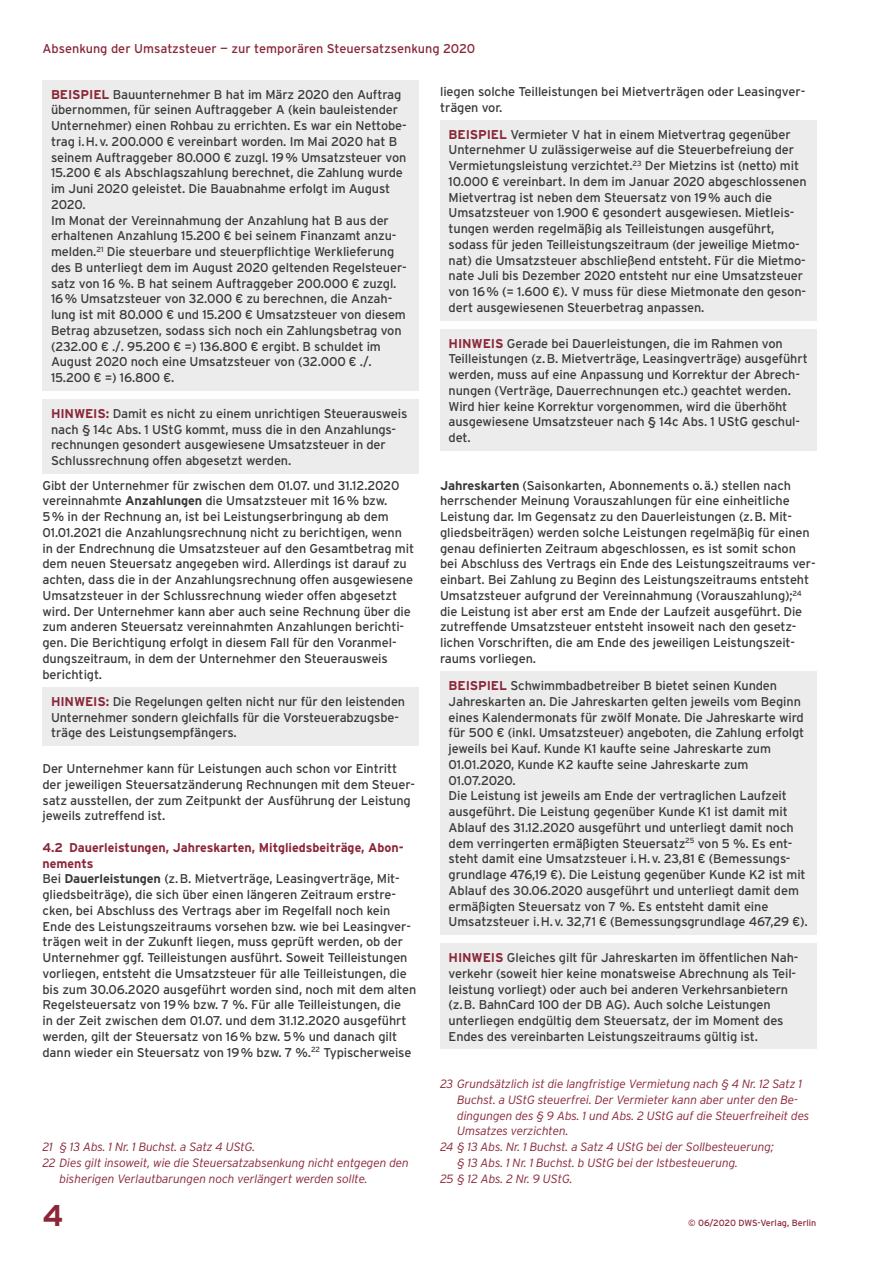
<style>
.page{position:relative;width:893px;height:1263px;background:#fff}
.page>*{position:absolute;margin:0;border:0;box-sizing:border-box;transform-origin:0 0}
.t1{font:700 30px "Interstate";color:#8a2637}
.t2{font:12.75px/15.8px "Interstate";letter-spacing:-.01em;color:#3a3a39}
.t3{font:12.75px "Interstate";color:#8a2637}
.t4{font:italic 300 12px "Interstate";letter-spacing:-.01em;color:#8a2637}
.t5{font:9px "Interstate";color:#8a2637}
.s1{font-weight:700;color:#8a2637}
.s2{font-weight:700}
</style>
<div class="page">
<div style="left:43px;top:80px;width:376px;height:311px;background:#ececec"></div>
<div style="left:43px;top:399px;width:376px;height:75px;background:#ececec"></div>
<div style="left:43px;top:687px;width:376px;height:59px;background:#ececec"></div>
<div style="left:440px;top:120px;width:376px;height:200px;background:#ececec"></div>
<div style="left:440px;top:329px;width:376px;height:122px;background:#ececec"></div>
<div style="left:440px;top:671px;width:376px;height:264px;background:#ececec"></div>
<div style="left:440px;top:943px;width:376px;height:106px;background:#ececec"></div>
<p class="t3" style="left:43px;top:40px;width:434px">Absenkung der Umsatzsteuer — zur temporären Steuersatzsenkung 2020</p>
<p class="t2" style="left:51px;top:86px;width:357px"><span class="s1">BEISPIEL</span> Bauunternehmer B hat im März 2020 den Auftrag übernommen, für seinen Auftraggeber A (kein bauleistender Unternehmer) einen Rohbau zu errichten. Es war ein Nettobe&shy;trag i.H.v. 200.000 € vereinbart worden. Im Mai 2020 hat B seinem Auftraggeber 80.000 € zuzgl. 19% Umsatzsteuer von 15.200 € als Abschlagszahlung berechnet, die Zahlung wurde im Juni 2020 geleistet. Die Bauabnahme erfolgt im August 2020.<br>Im Monat der Vereinnahmung der Anzahlung hat B aus der erhaltenen Anzahlung 15.200 € bei seinem Finanzamt anzu&shy;melden.<sup>21</sup> Die steuerbare und steuerpflichtige Werklieferung des B unterliegt dem im August 2020 geltenden Regelsteuer&shy;satz von 16 %. B hat seinem Auftraggeber 200.000 € zuzgl.<br>16% Umsatzsteuer von 32.000 € zu berechnen, die Anzah&shy;lung ist mit 80.000 € und 15.200 € Umsatzsteuer von diesem Betrag abzusetzen, sodass sich noch ein Zahlungsbetrag von (232.00 € ./. 95.200 € =) 136.800 € ergibt. B schuldet im August 2020 noch eine Umsatzsteuer von (32.000 € ./.<br>15.200 € =) 16.800 €.</p>
<p class="t2" style="left:51px;top:405px;width:358px"><span class="s1">HINWEIS:</span> Damit es nicht zu einem unrichtigen Steuerausweis nach § 14c Abs. 1 UStG kommt, muss die in den Anzahlungs&shy;rechnungen gesondert ausgewiesene Umsatzsteuer in der Schlussrechnung offen abgesetzt werden.</p>
<p class="t2" style="left:43px;top:477px;width:373px">Gibt der Unternehmer für zwischen dem 01.07. und 31.12.2020 vereinnahmte <span class="s2">Anzahlungen</span> die Umsatzsteuer mit 16% bzw.<br>5% in der Rechnung an, ist bei Leistungserbringung ab dem 01.01.2021 die Anzahlungsrechnung nicht zu berichtigen, wenn in der Endrechnung die Umsatzsteuer auf den Gesamtbetrag mit dem neuen Steuersatz angegeben wird. Allerdings ist darauf zu achten, dass die in der Anzahlungsrechnung offen ausgewiesene Umsatzsteuer in der Schlussrechnung wieder offen abgesetzt wird. Der Unternehmer kann aber auch seine Rechnung über die zum anderen Steuersatz vereinnahmten Anzahlungen berichti&shy;gen. Die Berichtigung erfolgt in diesem Fall für den Voranmel&shy;dungszeitraum, in dem der Unternehmer den Steuerausweis berichtigt.</p>
<p class="t2" style="left:51px;top:693px;width:356px"><span class="s1">HINWEIS:</span> Die Regelungen gelten nicht nur für den leistenden<br>Unternehmer sondern gleichfalls für die Vorsteuerabzugsbe&shy;träge des Leistungsempfängers.</p>
<p class="t2" style="left:43px;top:761px;width:374px">Der Unternehmer kann für Leistungen auch schon vor Eintritt der jeweiligen Steuersatzänderung Rechnungen mit dem Steuer&shy;satz ausstellen, der zum Zeitpunkt der Ausführung der Leistung jeweils zutreffend ist.</p>
<p class="t2" style="left:43px;top:839px;width:375px"><span class="s1">4.2 Dauerleistungen, Jahreskarten, Mitgliedsbeiträge, Abon&shy;nements<br></span>Bei <span class="s2">Dauerleistungen</span> (z.B. Mietverträge, Leasingverträge, Mit&shy;gliedsbeiträge), die sich über einen längeren Zeitraum erstre&shy;cken, bei Abschluss des Vertrags aber im Regelfall noch kein Ende des Leistungszeitraums vorsehen bzw. wie bei Leasingver&shy;trägen weit in der Zukunft liegen, muss geprüft werden, ob der Unternehmer ggf. Teilleistungen ausführt. Soweit Teilleistungen vorliegen, entsteht die Umsatzsteuer für alle Teilleistungen, die bis zum 30.06.2020 ausgeführt worden sind, noch mit dem alten Regelsteuersatz von 19% bzw. 7 %. Für alle Teilleistungen, die<br>in der Zeit zwischen dem 01.07. und dem 31.12.2020 ausgeführt werden, gilt der Steuersatz von 16% bzw. 5% und danach gilt dann wieder ein Steuersatz von 19% bzw. 7 %.<sup>22</sup> Typischerweise</p>
<p class="t2" style="left:440px;top:83px;width:367px">liegen solche Teilleistungen bei Mietverträgen oder Leasingver&shy;trägen vor.</p>
<p class="t2" style="left:449px;top:126px;width:360px"><span class="s1">BEISPIEL</span> Vermieter V hat in einem Mietvertrag gegenüber Unternehmer U zulässigerweise auf die Steuerbefreiung der Vermietungsleistung verzichtet.<sup>23</sup> Der Mietzins ist (netto) mit 10.000 € vereinbart. In dem im Januar 2020 abgeschlossenen Mietvertrag ist neben dem Steuersatz von 19% auch die Umsatzsteuer von 1.900 € gesondert ausgewiesen. Mietleis&shy;tungen werden regelmäßig als Teilleistungen ausgeführt, sodass für jeden Teilleistungszeitraum (der jeweilige Mietmo&shy;nat) die Umsatzsteuer abschließend entsteht. Für die Mietmo&shy;nate Juli bis Dezember 2020 entsteht nur eine Umsatzsteuer von 16% (= 1.600 €). V muss für diese Mietmonate den geson&shy;dert ausgewiesenen Steuerbetrag anpassen.</p>
<p class="t2" style="left:449px;top:335px;width:361px"><span class="s1">HINWEIS</span> Gerade bei Dauerleistungen, die im Rahmen von Teilleistungen (z.B. Mietverträge, Leasingverträge) ausgeführt werden, muss auf eine Anpassung und Korrektur der Abrech&shy;nungen (Verträge, Dauerrechnungen etc.) geachtet werden.<br>Wird hier keine Korrektur vorgenommen, wird die überhöht ausgewiesene Umsatzsteuer nach § 14c Abs. 1 UStG geschul&shy;det.</p>
<p class="t2" style="left:440px;top:477px;width:377px"><span class="s2">Jahreskarten</span> (Saisonkarten, Abonnements o.ä.) stellen nach herrschender Meinung Vorauszahlungen für eine einheitliche Leistung dar. Im Gegensatz zu den Dauerleistungen (z.B. Mit&shy;gliedsbeiträgen) werden solche Leistungen regelmäßig für einen genau definierten Zeitraum abgeschlossen, es ist somit schon bei Abschluss des Vertrags ein Ende des Leistungszeitraums ver&shy;einbart. Bei Zahlung zu Beginn des Leistungszeitraums entsteht Umsatzsteuer aufgrund der Vereinnahmung (Vorauszahlung);<sup>24 </sup>die Leistung ist aber erst am Ende der Laufzeit ausgeführt. Die zutreffende Umsatzsteuer entsteht insoweit nach den gesetz&shy;lichen Vorschriften, die am Ende des jeweiligen Leistungszeit&shy;raums vorliegen.</p>
<p class="t2" style="left:449px;top:678px;width:361px"><span class="s1">BEISPIEL</span> Schwimmbadbetreiber B bietet seinen Kunden Jahreskarten an. Die Jahreskarten gelten jeweils vom Beginn eines Kalendermonats für zwölf Monate. Die Jahreskarte wird für 500 € (inkl. Umsatzsteuer) angeboten, die Zahlung erfolgt jeweils bei Kauf. Kunde K1 kaufte seine Jahreskarte zum 01.01.2020, Kunde K2 kaufte seine Jahreskarte zum 01.07.2020.<br>Die Leistung ist jeweils am Ende der vertraglichen Laufzeit ausgeführt. Die Leistung gegenüber Kunde K1 ist damit mit Ablauf des 31.12.2020 ausgeführt und unterliegt damit noch dem verringerten ermäßigten Steuersatz<sup>25</sup> von 5 %. Es ent&shy;steht damit eine Umsatzsteuer i.H.v. 23,81 € (Bemessungs&shy;grundlage 476,19 €). Die Leistung gegenüber Kunde K2 ist mit Ablauf des 30.06.2020 ausgeführt und unterliegt damit dem ermäßigten Steuersatz von 7 %. Es entsteht damit eine Umsatzsteuer i.H.v. 32,71 € (Bemessungsgrundlage 467,29 €).</p>
<p class="t2" style="left:449px;top:949px;width:351px"><span class="s1">HINWEIS</span> Gleiches gilt für Jahreskarten im öffentlichen Nah&shy;verkehr (soweit hier keine monatsweise Abrechnung als Teil&shy;leistung vorliegt) oder auch bei anderen Verkehrsanbietern (z.B. BahnCard 100 der DB AG). Auch solche Leistungen unterliegen endgültig dem Steuersatz, der im Moment des Endes des vereinbarten Leistungszeitraums gültig ist.</p>
<p class="t4" style="left:440px;top:1076px;width:364px">23 Grundsätzlich ist die langfristige Vermietung nach § 4 Nr. 12 Satz 1</p>
<p class="t4" style="left:457px;top:1092px;width:342px">Buchst. a UStG steuerfrei. Der Vermieter kann aber unter den Be-</p>
<p class="t4" style="left:457px;top:1108px;width:354px">dingungen des § 9 Abs. 1 und Abs. 2 UStG auf die Steuerfreiheit des</p>
<p class="t4" style="left:457px;top:1124px;width:113px">Umsatzes verzichten.</p>
<p class="t4" style="left:440px;top:1139px;width:335px">24 § 13 Abs. Nr. 1 Buchst. a Satz 4 UStG bei der Sollbesteuerung;</p>
<p class="t4" style="left:457px;top:1155px;width:282px">§ 13 Abs. 1 Nr. 1 Buchst. b UStG bei der Istbesteuerung.</p>
<p class="t4" style="left:440px;top:1171px;width:134px">25 § 12 Abs. 2 Nr. 9 UStG.</p>
<p class="t4" style="left:43px;top:1139px;width:214px">21 § 13 Abs. 1 Nr. 1 Buchst. a Satz 4 UStG.</p>
<p class="t4" style="left:43px;top:1155px;width:368px">22 Dies gilt insoweit, wie die Steuersatzabsenkung nicht entgegen den</p>
<p class="t4" style="left:60px;top:1171px;width:310px">bisherigen Verlautbarungen noch verlängert werden sollte.</p>
<h1 class="t1" style="left:43px;top:1197px;width:22px">4</h1>
<p class="t5" style="left:688px;top:1217px;width:130px">© 06/2020 DWS-Verlag, Berlin</p>
</div>
